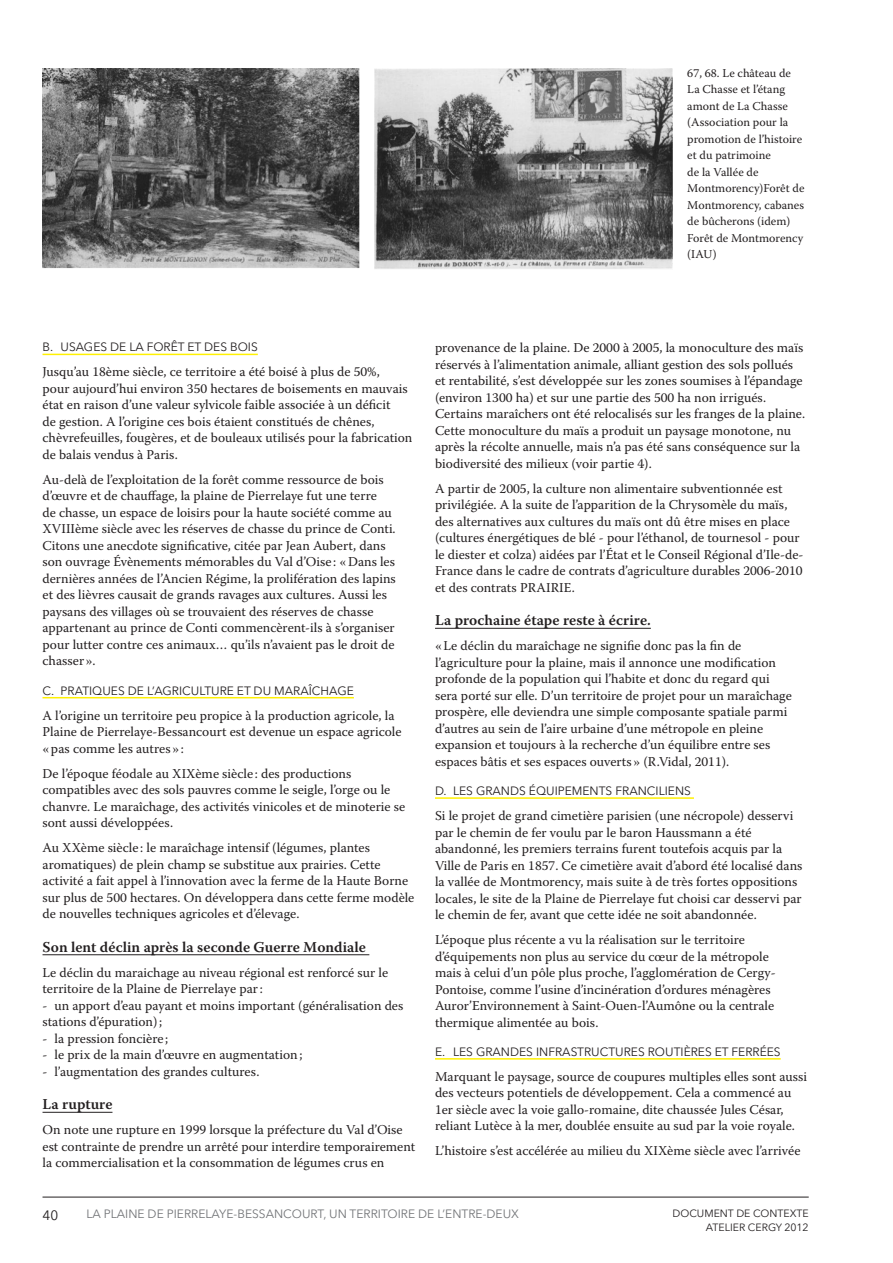
<style>
.page{position:relative;width:893px;height:1263px;background:#fff}
.page>*{position:absolute;margin:0;border:0;box-sizing:border-box;transform-origin:0 0}
.t1{font:600 15px "Warnock Pro";color:#231f20}
.t2{font:13.5px/16.5px "Warnock Pro";color:#231f20}
.t3{font:13.5px "Avenir Next LT Pro";color:#231f20}
.t4{font:12px/16.5px "Warnock Pro";color:#231f20}
.t5{font:12px "Avenir Next LT Pro";color:#231f20}
.t6{font:12px "Avenir Next LT Pro";color:#727477}
.t7{font:10.5px "Avenir Next LT Pro";color:#231f20}
</style>
<div class="page">
<hr style="left:43px;top:1197px;width:766px;height:1px;background:#231f20">
<hr style="left:43px;top:354px;width:215px;height:1px;background:#fff101">
<hr style="left:43px;top:697px;width:311px;height:1px;background:#fff101">
<hr style="left:43px;top:954px;width:326px;height:1px;background:#231f20">
<hr style="left:43px;top:1112px;width:69px;height:1px;background:#231f20">
<hr style="left:435px;top:628px;width:216px;height:1px;background:#231f20">
<hr style="left:435px;top:797px;width:259px;height:2px;background:#fff101">
<hr style="left:435px;top:1058px;width:346px;height:1px;background:#fff101">
<img style="left:374px;top:68px;width:298px;height:201px">
<img style="left:43px;top:68px;width:316px;height:201px">
<p class="t4" style="left:687px;top:64px;width:119px">67, 68. Le château de<br>La Chasse et l’étang amont de La Chasse (Association pour la promotion de l’histoire et du patrimoine<br>de la Vallée de<br>Montmorency)Forêt de<br>Montmorency, cabanes de bûcherons (idem)<br>Forêt de Montmorency (IAU)</p>
<p class="t5" style="left:43px;top:340px;width:217px">B. USAGES DE LA FORÊT ET DES BOIS</p>
<p class="t2" style="left:43px;top:363px;width:371px">Jusqu’au 18ème siècle, ce territoire a été boisé à plus de 50%,<br>pour aujourd’hui environ 350 hectares de boisements en mauvais état en raison d’une valeur sylvicole faible associée à un déficit<br>de gestion. A l’origine ces bois étaient constitués de chênes, chèvrefeuilles, fougères, et de bouleaux utilisés pour la fabrication de balais vendus à Paris.</p>
<p class="t2" style="left:43px;top:471px;width:355px">Au-delà de l’exploitation de la forêt comme ressource de bois d’œuvre et de chauffage, la plaine de Pierrelaye fut une terre<br>de chasse, un espace de loisirs pour la haute société comme au XVIIIème siècle avec les réserves de chasse du prince de Conti.<br>Citons une anecdote significative, citée par Jean Aubert, dans son ouvrage Évènements mémorables du Val d’Oise : «Dans les dernières années de l’Ancien Régime, la prolifération des lapins et des lièvres causait de grands ravages aux cultures. Aussi les paysans des villages où se trouvaient des réserves de chasse appartenant au prince de Conti commencèrent-ils à s’organiser pour lutter contre ces animaux… qu’ils n’avaient pas le droit de chasser».</p>
<p class="t5" style="left:43px;top:683px;width:313px">C. P RATIQUES DE L’AGRICULTURE ET DU MARAÎCHAGE</p>
<p class="t2" style="left:43px;top:707px;width:361px">A l’origine un territoire peu propice à la production agricole, la<br>Plaine de Pierrelaye-Bessancourt est devenue un espace agricole «pas comme les autres»:</p>
<p class="t2" style="left:43px;top:765px;width:364px">De l’époque féodale au XIXème siècle : des productions compatibles avec des sols pauvres comme le seigle, l’orge ou le chanvre. Le maraîchage, des activités vinicoles et de minoterie se sont aussi développées.</p>
<p class="t2" style="left:43px;top:839px;width:373px">Au XXème siècle : le maraîchage intensif (légumes, plantes aromatiques) de plein champ se substitue aux prairies. Cette activité a fait appel à l’innovation avec la ferme de la Haute Borne sur plus de 500 hectares. On développera dans cette ferme modèle de nouvelles techniques agricoles et d’élevage.</p>
<p class="t1" style="left:43px;top:938px;width:325px">Son lent déclin après la seconde Guerre Mondiale</p>
<p class="t2" style="left:43px;top:964px;width:347px">Le déclin du maraichage au niveau régional est renforcé sur le territoire de la Plaine de Pierrelaye par:</p>
<p class="t2" style="left:43px;top:997px;width:362px">- un apport d’eau payant et moins important (généralisation des stations d’épuration);</p>
<p class="t2" style="left:43px;top:1030px;width:127px">- la pression foncière ;</p>
<p class="t2" style="left:43px;top:1046px;width:261px">- le prix de la main d’œuvre en augmentation;</p>
<p class="t2" style="left:43px;top:1063px;width:218px">- l’augmentation des grandes cultures.</p>
<p class="t1" style="left:43px;top:1095px;width:71px">La rupture</p>
<p class="t2" style="left:43px;top:1121px;width:374px">On note une rupture en 1999 lorsque la préfecture du Val d’Oise est contrainte de prendre un arrêté pour interdire temporairement la commercialisation et la consommation de légumes crus en</p>
<p class="t2" style="left:435px;top:339px;width:372px">provenance de la plaine. De 2000 à 2005, la monoculture des maïs réservés à l’alimentation animale, alliant gestion des sols pollués et rentabilité, s’est développée sur les zones soumises à l’épandage (environ 1300 ha) et sur une partie des 500 ha non irrigués.<br>Certains maraîchers ont été relocalisés sur les franges de la plaine.<br>Cette monoculture du maïs a produit un paysage monotone, nu après la récolte annuelle, mais n’a pas été sans conséquence sur la biodiversité des milieux (voir partie 4).</p>
<p class="t2" style="left:435px;top:480px;width:370px">A partir de 2005, la culture non alimentaire subventionnée est privilégiée. A la suite de l’apparition de la Chrysomèle du maïs, des alternatives aux cultures du maïs ont dû être mises en place (cultures énergétiques de blé - pour l’éthanol, de tournesol - pour le diester et colza) aidées par l’État et le Conseil Régional d’Ile-de-France dans le cadre de contrats d’agriculture durables 2006-2010 et des contrats PRAIRIE.</p>
<p class="t1" style="left:435px;top:611px;width:217px">La prochaine étape reste à écrire.</p>
<p class="t2" style="left:435px;top:637px;width:358px">«Le déclin du maraîchage ne signifie donc pas la fin de l’agriculture pour la plaine, mais il annonce une modification profonde de la population qui l’habite et donc du regard qui sera porté sur elle. D’un territoire de projet pour un maraîchage prospère, elle deviendra une simple composante spatiale parmi d’autres au sein de l’aire urbaine d’une métropole en pleine expansion et toujours à la recherche d’un équilibre entre ses espaces bâtis et ses espaces ouverts» (R.Vidal, 2011).</p>
<p class="t5" style="left:435px;top:784px;width:257px">D. LES GRANDS ÉQUIPEMENTS FRANCILIENS</p>
<p class="t2" style="left:435px;top:807px;width:369px">Si le projet de grand cimetière parisien (une nécropole) desservi par le chemin de fer voulu par le baron Haussmann a été abandonné, les premiers terrains furent toutefois acquis par la Ville de Paris en 1857. Ce cimetière avait d’abord été localisé dans la vallée de Montmorency, mais suite à de très fortes oppositions locales, le site de la Plaine de Pierrelaye fut choisi car desservi par le chemin de fer, avant que cette idée ne soit abandonnée.</p>
<p class="t2" style="left:435px;top:931px;width:342px">L’époque plus récente a vu la réalisation sur le territoire d’équipements non plus au service du cœur de la métropole mais à celui d’un pôle plus proche, l’agglomération de Cergy-Pontoise, comme l’usine d’incinération d’ordures ménagères Auror’Environnement à Saint-Ouen-l’Aumône ou la centrale thermique alimentée au bois.</p>
<p class="t5" style="left:435px;top:1044px;width:347px">E. LES GRANDES INFRASTRUCTURES ROUTIÈRES ET FERRÉES</p>
<p class="t2" style="left:435px;top:1068px;width:373px">Marquant le paysage, source de coupures multiples elles sont aussi des vecteurs potentiels de développement. Cela a commencé au 1er siècle avec la voie gallo-romaine, dite chaussée Jules César, reliant Lutèce à la mer, doublée ensuite au sud par la voie royale.</p>
<p class="t2" style="left:435px;top:1142px;width:367px">L’histoire s’est accélérée au milieu du XIXème siècle avec l’arrivée</p>
<p class="t3" style="left:43px;top:1207px;width:17px">40</p>
<p class="t6" style="left:86px;top:1207px;width:46px">LA PLAINE</p>
<p class="t6" style="left:148px;top:1207px;width:27px">DE PIERREL</p>
<p class="t6" style="left:212px;top:1207px;width:34px">AYE-BESS</p>
<p class="t6" style="left:266px;top:1207px;width:18px">ANCOURT</p>
<p class="t6" style="left:323px;top:1207px;width:34px">, UN TERRITOIRE</p>
<p class="t6" style="left:418px;top:1207px;width:36px">DE L’ENTRE</p>
<p class="t6" style="left:483px;top:1207px;width:13px">-DEUX</p>
<p class="t7" style="left:672px;top:1207px;width:9px">DOCUMENT</p>
<p class="t7" style="left:736px;top:1207px;width:25px">DE CONTEXTE</p>
<p class="t7" style="left:706px;top:1221px;width:14px">ATELIER</p>
<p class="t7" style="left:748px;top:1221px;width:8px">CERGY</p>
<p class="t7" style="left:784px;top:1221px;width:26px">2012</p>
</div>
